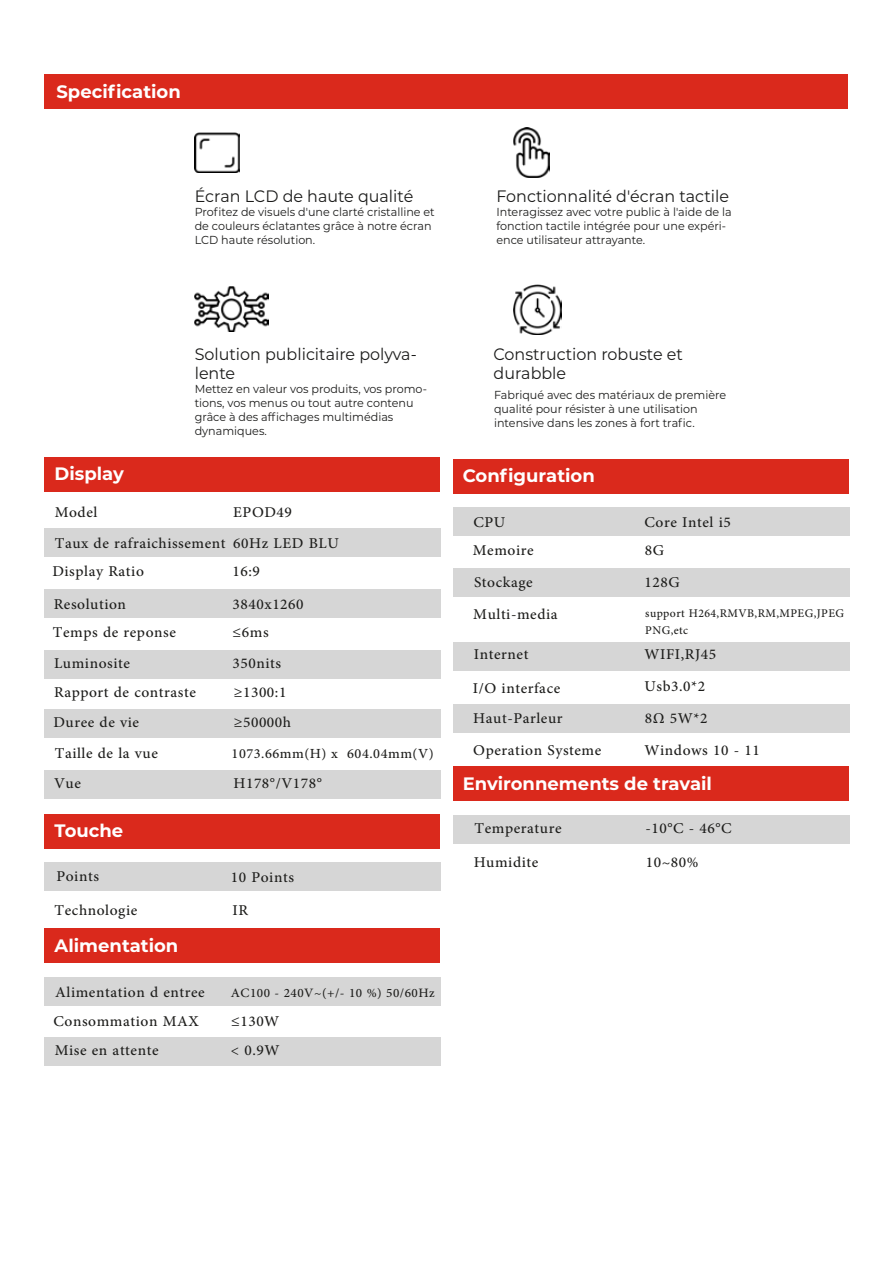
<style>
.page{position:relative;width:893px;height:1263px;background:#fff}
.page>*{position:absolute;margin:0;border:0;box-sizing:border-box;transform-origin:0 0}
.t1{font:21px/31.8px "Adobe Arabic";letter-spacing:.025em;color:#1d1d1b}
.t2{font:19.5px "Adobe Arabic";letter-spacing:.025em;color:#1d1d1b}
.t3{font:700 18px "Montserrat";color:#fff}
.t4{font:18px "Adobe Arabic";letter-spacing:.025em;color:#1d1d1b}
.t5{font:16.5px/19.8px "Montserrat";color:#1b1b1a;scale:.96 1}
.t6{font:16.5px/16.5px "Adobe Arabic";letter-spacing:.025em;color:#1d1d1b}
.t7{font:11.55px/14px "Montserrat";color:#1b1b1a;scale:.96 1}
</style>
<div class="page">
<div style="left:45px;top:74px;width:803px;height:35px;background:#da291c"></div>
<div style="left:44px;top:457px;width:395px;height:34px;background:#da291c"></div>
<div style="left:44px;top:528px;width:397px;height:29px;background:#d6d6d6"></div>
<div style="left:44px;top:589px;width:397px;height:29px;background:#d6d6d6"></div>
<div style="left:44px;top:650px;width:397px;height:29px;background:#d6d6d6"></div>
<div style="left:44px;top:709px;width:397px;height:29px;background:#d6d6d6"></div>
<div style="left:44px;top:769px;width:397px;height:29px;background:#d6d6d6"></div>
<img style="left:513px;top:127px;width:36px;height:51px">
<img style="left:195px;top:287px;width:74px;height:45px">
<img style="left:513px;top:284px;width:49px;height:50px">
<img style="left:195px;top:133px;width:45px;height:39px">
<div style="left:44px;top:814px;width:395px;height:34px;background:#da291c"></div>
<div style="left:44px;top:862px;width:397px;height:29px;background:#d6d6d6"></div>
<div style="left:44px;top:928px;width:395px;height:35px;background:#da291c"></div>
<div style="left:44px;top:977px;width:397px;height:29px;background:#d6d6d6"></div>
<div style="left:44px;top:1037px;width:397px;height:29px;background:#d6d6d6"></div>
<div style="left:453px;top:459px;width:396px;height:34px;background:#da291c"></div>
<div style="left:453px;top:507px;width:397px;height:29px;background:#d6d6d6"></div>
<div style="left:453px;top:568px;width:397px;height:29px;background:#d6d6d6"></div>
<div style="left:453px;top:641px;width:397px;height:29px;background:#d6d6d6"></div>
<div style="left:453px;top:704px;width:397px;height:29px;background:#d6d6d6"></div>
<div style="left:453px;top:766px;width:396px;height:35px;background:#da291c"></div>
<div style="left:453px;top:815px;width:397px;height:28px;background:#d6d6d6"></div>
<p class="t3" style="left:56px;top:78px;width:126px">Specification</p>
<p class="t5" style="left:195px;top:186px;width:229px">Écran LCD de haute qualité</p>
<p class="t7" style="left:195px;top:205px;width:252px">Profitez de visuels d'une clarté cristalline et de couleurs éclatantes grâce à notre écran<br>LCD haute résolution.</p>
<p class="t5" style="left:496px;top:186px;width:244px">Fonctionnalité d'écran tactile</p>
<p class="t7" style="left:496px;top:205px;width:247px">Interagissez avec votre public à l'aide de la fonction tactile intégrée pour une expéri&shy;ence utilisateur attrayante.</p>
<p class="t3" style="left:55px;top:461px;width:71px">Display</p>
<p class="t5" style="left:195px;top:343px;width:233px">Solution publicitaire polyva&shy;lente</p>
<p class="t7" style="left:195px;top:382px;width:243px">Mettez en valeur vos produits, vos promo&shy;tions, vos menus ou tout autre contenu grâce à des affichages multimédias dynamiques.</p>
<p class="t1" style="left:55px;top:494px;width:44px">Model</p>
<p class="t1" style="left:233px;top:494px;width:60px">EPOD49</p>
<p class="t1" style="left:55px;top:525px;width:286px">Taux de rafraichissement 60Hz LED BLU</p>
<p class="t1" style="left:52px;top:553px;width:93px;line-height:32.2px">Display Ratio<br>Resolution</p>
<p class="t1" style="left:53px;top:614px;width:124px">Temps de reponse<br>Luminosite</p>
<p class="t1" style="left:53px;top:674px;width:144px;line-height:30.6px">Rapport de contraste<br>Duree de vie<br>Taille de la vue<br>Vue</p>
<p class="t1" style="left:233px;top:553px;width:73px;line-height:32.2px">16:9<br>3840x1260</p>
<p class="t1" style="left:233px;top:614px;width:50px">≤6ms<br>350nits</p>
<p class="t1" style="left:234px;top:674px;width:59px;line-height:30.5px">≥1300:1 ≥50000h</p>
<p class="t2" style="left:232px;top:739px;width:204px">1073.66mm(H) x 604.04mm(V)</p>
<p class="t1" style="left:233px;top:765px;width:90px">H178°/V178°</p>
<p class="t3" style="left:55px;top:818px;width:70px">Touche</p>
<p class="t1" style="left:55px;top:857px;width:84px;line-height:33.3px">Points<br>Technologie</p>
<p class="t1" style="left:231px;top:858px;width:65px;line-height:33.2px">10 Points<br>IR</p>
<p class="t3" style="left:55px;top:932px;width:125px">Alimentation</p>
<p class="t1" style="left:54px;top:974px;width:153px;line-height:29.4px">Alimentation d entree<br>Consommation MAX<br>Mise en attente</p>
<p class="t4" style="left:231px;top:980px;width:205px">AC100 - 240V~(+/- 10 %) 50/60Hz</p>
<p class="t1" style="left:231px;top:1003px;width:50px;line-height:29.8px">≤130W &lt; 0.9W</p>
<p class="t5" style="left:494px;top:343px;width:199px">Construction robuste et durabble</p>
<p class="t7" style="left:494px;top:387px;width:243px">Fabriqué avec des matériaux de première qualité pour résister à une utilisation intensive dans les zones à fort trafic.</p>
<p class="t3" style="left:463px;top:463px;width:134px">Configuration</p>
<p class="t1" style="left:473px;top:505px;width:62px;line-height:28.5px">CPU<br>Memoire</p>
<p class="t1" style="left:473px;top:564px;width:86px">Stockage<br>Multi-media</p>
<p class="t1" style="left:473px;top:635px;width:89px;line-height:34px">Internet<br>I/O interface</p>
<p class="t1" style="left:473px;top:700px;width:130px">Haut-Parleur<br>Operation Systeme</p>
<p class="t1" style="left:644px;top:506px;width:88px;line-height:28px">Core Intel i5<br>8G</p>
<p class="t1" style="left:644px;top:564px;width:37px">128G</p>
<p class="t6" style="left:645px;top:603px;width:200px">support H264,RMVB,RM,MPEG,JPEG<br>PNG,etc</p>
<p class="t1" style="left:644px;top:636px;width:117px">WIFI,RJ45<br>Usb3.0*2<br>8Ω 5W*2<br>Windows 10 - 11</p>
<p class="t3" style="left:463px;top:770px;width:251px">Environnements de travail</p>
<p class="t1" style="left:474px;top:809px;width:89px;line-height:33.2px">Temperature<br>Humidite</p>
<p class="t1" style="left:645px;top:809px;width:88px;line-height:33.2px">-10°C - 46°C<br>10~80%</p>
</div>
